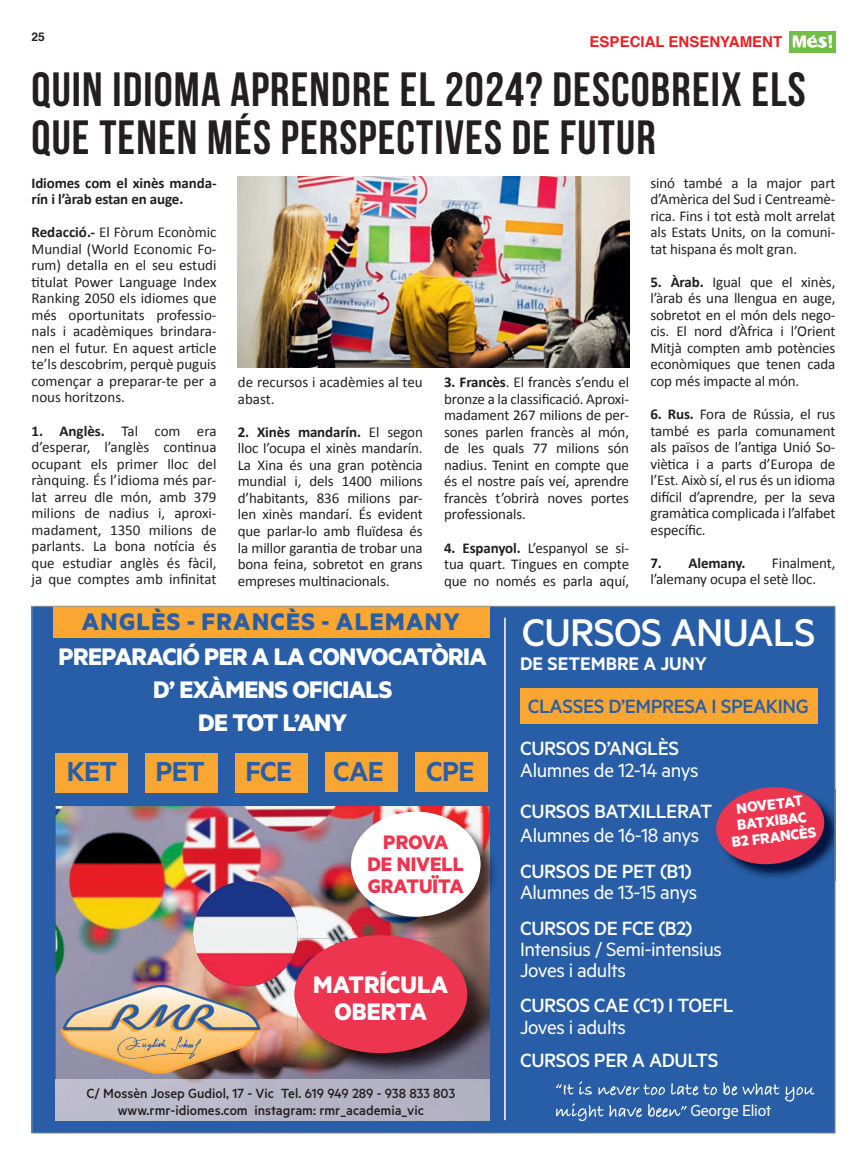
<style>
.page{position:relative;width:867px;height:1165px;background:#fff}
.page>*{position:absolute;margin:0;border:0;box-sizing:border-box;transform-origin:0 0}
.t1{font:48px/48px "Bebas Neue";letter-spacing:.025em;color:#231f20}
.t2{font:500 43.5px "Metric";letter-spacing:-.02em;color:#fff}
.t3{font:600 30.9px "Metric";letter-spacing:-.02em;color:#275ea7}
.t4{font:700 27px/33px "Metric";letter-spacing:-.02em;color:#fff;text-align:center}
.t5{font:700 27px "Metric";letter-spacing:.05em;color:#275ea7}
.t6{font:700 26.85px/26.4px "Metric";color:#fff;text-align:center}
.t7{font:700 22.05px/22px "Metric";color:#ee3550;text-align:center}
.t8{font:21.6px "Metric";letter-spacing:-.02em;color:#fff}
.t9{font:500 21.6px "Metric";letter-spacing:-.02em;color:#fff}
.t10{font:500 21.6px "Metric";letter-spacing:-.02em;color:#275ea7}
.t11{font:600 20.55px "Metric";color:#fff}
.t12{font:18px "Metric";letter-spacing:-.02em;color:#fff}
.t13{font:700 16.5px/16.5px "Metric";color:#fff;text-align:center}
.t14{font:15px/16.5px "Calibri";letter-spacing:-.01em;color:#231f20;text-align:justify}
.t15{font:500 15px/16.5px "Metric";color:#231f20;text-align:center}
.t16{font:700 15px/16.5px "Calibri";letter-spacing:-.01em;color:#231f20}
.t17{font:700 15px "Helvetica";color:#ee1d23}
.t18{font:700 12px "Helvetica";color:#231f20}
.s1{font-weight:700}
</style>
<div class="page">
<div style="left:32px;top:606px;width:803px;height:526px;background:#275ea7"></div>
<img style="left:56px;top:806px;width:434px;height:272px">
<svg style="left:556px;top:1081px;width:258px;height:39px"></svg>
<div style="left:54px;top:606px;width:436px;height:31px;background:#faa633"></div>
<div style="left:520px;top:688px;width:297px;height:36px;background:#faa633"></div>
<div style="left:55px;top:753px;width:72px;height:40px;background:#faa633"></div>
<div style="left:145px;top:753px;width:73px;height:39px;background:#faa633"></div>
<div style="left:235px;top:753px;width:73px;height:39px;background:#faa633"></div>
<div style="left:325px;top:751px;width:73px;height:40px;background:#faa633"></div>
<div style="left:416px;top:751px;width:72px;height:40px;background:#faa633"></div>
<img style="left:353px;top:813px;width:142px;height:121px">
<div style="left:351px;top:811px;width:129px;height:105px;background:#fff;border-radius:50%"></div>
<img style="left:738px;top:806px;width:95px;height:72px">
<svg style="left:716px;top:787px;width:110px;height:80px;background:#b6395d"></svg>
<img style="left:60px;top:984px;width:201px;height:89px">
<hr style="left:504px;top:617px;width:1px;height:502px;background:#fff">
<img style="left:56px;top:1078px;width:434px;height:41px">
<img style="left:193px;top:881px;width:105px;height:105px">
<img style="left:297px;top:938px;width:193px;height:140px">
<div style="left:294px;top:935px;width:173px;height:117px;background:#ee3550;border-radius:50%"></div>
<div style="left:788px;top:32px;width:47px;height:21px;background:#71bf44"></div>
<svg style="left:792px;top:35px;width:40px;height:13px"></svg>
<img style="left:238px;top:176px;width:391px;height:191px">
<p class="t18" style="left:32px;top:27px;width:15px">25</p>
<p class="t17" style="left:589px;top:29px;width:194px">ESPECIAL ENSENYAMENT</p>
<h1 class="t1" style="left:32px;top:65px;width:775px">QUIN IDIOMA APRENDRE EL 2024? DESCOBREIX ELS<br>QUE TENEN MÉS PERSPECTIVES DE FUTUR</h1>
<p class="t16" style="left:32px;top:175px;width:187px">Idiomes com el xinès manda&shy;rín i l’àrab estan en auge.</p>
<p class="t14" style="left:32px;top:224px;width:186px"><span class="s1">Redacció.-</span> El Fòrum Econòmic Mundial (World Economic Fo&shy;rum) detalla en el seu estudi titulat Power Language Index Ranking 2050 els idiomes que més oportunitats professio&shy;nals i acadèmiques brindara&shy;nen el futur. En aquest article te’ls descobrim, perquè puguis començar a preparar-te per a nous horitzons.</p>
<p class="t14" style="left:32px;top:422px;width:186px"><span class="s1">1. Anglès.</span> Tal com era d’esperar, l’anglès continua ocupant els primer lloc del rànquing. És l’idioma més par&shy;lat arreu dle món, amb 379 milions de nadius i, aproxi&shy;madament, 1350 milions de parlants. La bona notícia és que estudiar anglès és fàcil, ja que comptes amb infinitat</p>
<p class="t14" style="left:238px;top:374px;width:186px">de recursos i acadèmies al teu abast.</p>
<p class="t14" style="left:238px;top:423px;width:186px"><span class="s1">2. Xinès mandarín.</span> El segon lloc l’ocupa el xinès mandarín.<br>La Xina és una gran potència mundial i, dels 1400 milions d’habitants, 836 milions par&shy;len xinès mandarí. És evident que parlar-lo amb fluïdesa és la millor garantia de trobar una bona feina, sobretot en grans empreses multinacionals.</p>
<p class="t14" style="left:444px;top:374px;width:186px"><span class="s1">3. Francès</span>. El francès s’endu el bronze a la classificació. Aproxi&shy;madament 267 milions de per&shy;sones parlen francès al món, de les quals 77 milions són nadius. Tenint en compte que és el nostre país veí, aprendre francès t’obrirà noves portes professionals.</p>
<p class="t14" style="left:444px;top:539px;width:186px"><span class="s1">4. Espanyol.</span> L’espanyol se si&shy;tua quart. Tingues en compte que no només es parla aquí,</p>
<p class="t14" style="left:650px;top:175px;width:186px">sinó també a la major part d’Amèrica del Sud i Centreamè&shy;rica. Fins i tot està molt arrelat als Estats Units, on la comuni&shy;tat hispana és molt gran.</p>
<p class="t14" style="left:650px;top:274px;width:186px"><span class="s1">5. Àrab.</span> Igual que el xinès, l’àrab és una llengua en auge, sobretot en el món dels nego&shy;cis. El nord d’Àfrica i l’Orient Mitjà compten amb potències econòmiques que tenen cada cop més impacte al món.</p>
<p class="t14" style="left:650px;top:406px;width:186px"><span class="s1">6. Rus.</span> Fora de Rússia, el rus també es parla comunament als països de l’antiga Unió So&shy;viètica i a parts d’Europa de l’Est. Això sí, el rus és un idioma difícil d’aprendre, per la seva gramàtica complicada i l’alfabet específic.</p>
<p class="t16" style="left:650px;top:554px;width:96px">7. Alemany.</p>
<p class="t14" style="left:650px;top:554px;width:186px;text-indent:122px">Finalment, l’alemany ocupa el setè lloc.</p>
<h3 class="t5" style="left:82px;top:605px;width:379px">ANGLÈS - FRANCÈS - ALEMANY</h3>
<h3 class="t4" style="left:59px;top:638px;width:430px">PREPARACIÓ PER A LA CONVOCATÒRIA<br>D’ EXÀMENS OFICIALS<br>DE TOT L’ANY</h3>
<h3 class="t3" style="left:67px;top:753px;width:140px">KET PET</h3>
<h3 class="t3" style="left:245px;top:753px;width:48px">FCE</h3>
<h3 class="t3" style="left:333px;top:753px;width:52px">CAE</h3>
<h3 class="t3" style="left:426px;top:753px;width:50px">CPE</h3>
<h3 class="t7" style="left:367px;top:830px;width:98px">PROVA<br>DE NIVELL<br>GRATUÏTA</h3>
<h3 class="t6" style="left:313px;top:970px;width:136px">MATRÍCULA<br>OBERTA</h3>
<p class="t15" style="left:86px;top:1084px;width:370px">C/ Mossèn Josep Gudiol, 17 - Vic Tel. 619 949 289 - 938 833 803 www.rmr-idiomes.com instagram: rmr_academia_vic</p>
<h2 class="t2" style="left:522px;top:607px;width:295px">CURSOS ANUALS</h2>
<h3 class="t11" style="left:520px;top:651px;width:188px">DE SETEMBRE A JUNY</h3>
<h3 class="t10" style="left:528px;top:694px;width:282px">CLASSES D’EMPRESA I SPEAKING</h3>
<h3 class="t9" style="left:520px;top:735px;width:161px">CURSOS D’ANGLÈS</h3>
<h3 class="t8" style="left:520px;top:757px;width:180px">Alumnes de 12-14 anys</h3>
<h3 class="t9" style="left:520px;top:798px;width:194px">CURSOS BATXILLERAT</h3>
<h3 class="t8" style="left:520px;top:822px;width:181px">Alumnes de 16-18 anys</h3>
<h3 class="t9" style="left:520px;top:858px;width:173px">CURSOS DE PET (B1)</h3>
<h3 class="t8" style="left:520px;top:879px;width:179px">Alumnes de 13-15 anys</h3>
<h3 class="t9" style="left:520px;top:915px;width:174px">CURSOS DE FCE (B2)</h3>
<h3 class="t8" style="left:520px;top:957px;width:107px">Joves i adults</h3>
<h3 class="t8" style="left:520px;top:936px;width:203px">Intensius / Semi-intensius</h3>
<p class="t13" style="left:726px;top:800px;width:86px;rotate:-7deg">NOVETAT<br>BATXIBAC<br>B2 FRANCÈS</p>
<h3 class="t9" style="left:520px;top:992px;width:215px">CURSOS CAE (C1) I TOEFL</h3>
<h3 class="t8" style="left:520px;top:1014px;width:107px">Joves i adults</h3>
<h3 class="t9" style="left:520px;top:1047px;width:200px">CURSOS PER A ADULTS</h3>
<p class="t12" style="left:690px;top:1099px;width:83px">George Eliot</p>
</div>
